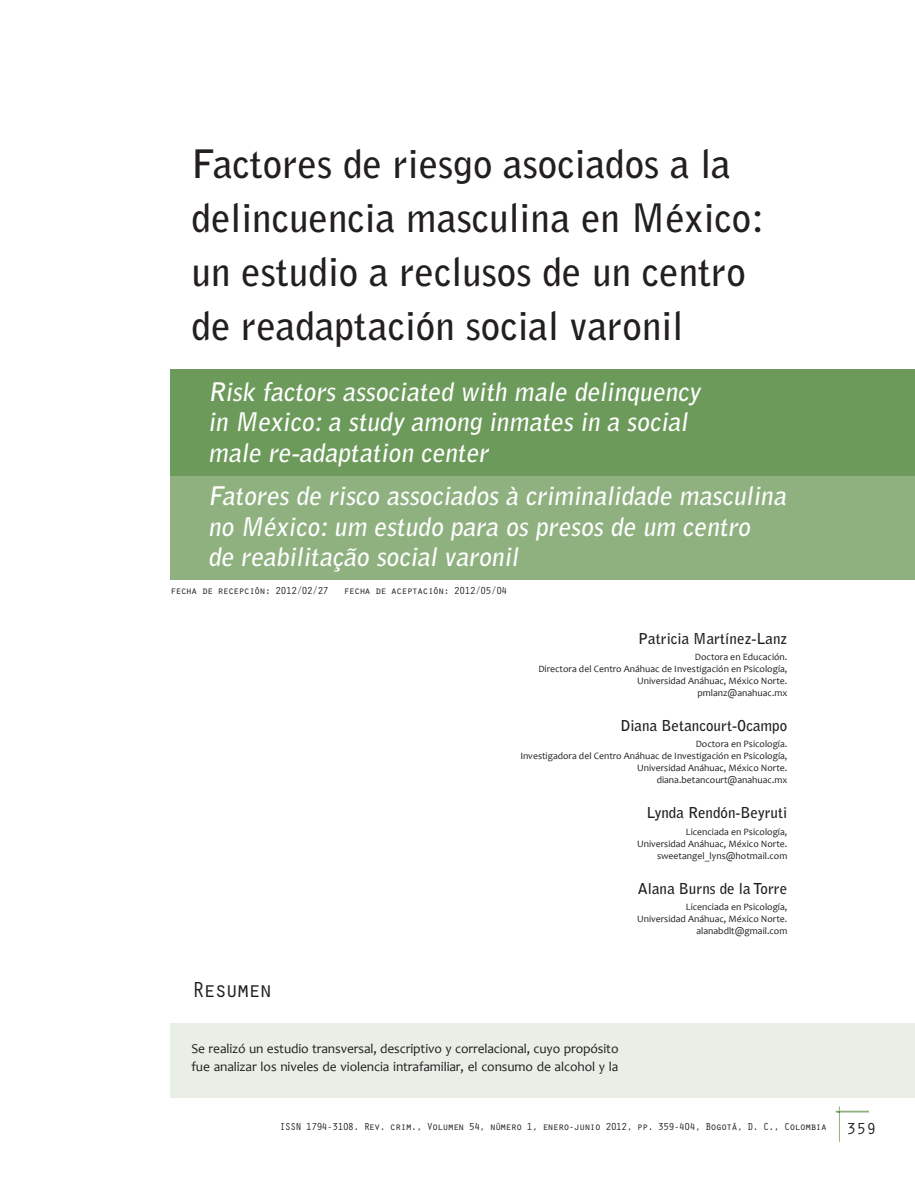
<style>
.page{position:relative;width:915px;height:1191px;background:#fff}
.page>*{position:absolute;margin:0;border:0;box-sizing:border-box;transform-origin:0 0}
.t1{font:700 39px/54px "Bell Gothic Std";color:#231f20}
.t2{font:700 25.5px/30.6px "Bell Gothic Std";color:#fff}
.t3{font:22.5px "Orator Std";letter-spacing:-.1em;color:#231f20}
.t4{font:700 15px "Bell Gothic Std";color:#231f20}
.t5{font:13.5px/18px "Candara";letter-spacing:-.01em;color:#231f20}
.t6{font:10.5px "Orator Std";letter-spacing:-.1em;color:#231f20}
.t7{font:9.75px/12px "Candara";color:#231f20;text-align:right}
.s1{font-size:16.5px}
</style>
<div class="page">
<hr style="left:839px;top:1110px;width:29px;height:2px;background:#8fb180">
<svg style="left:835px;top:1110px;width:4px;height:3px"></svg>
<div style="left:170px;top:1023px;width:744px;height:74px;background:#e9efe6"></div>
<div style="left:170px;top:369px;width:744px;height:210px;background:#6c9a5a"></div>
<div style="left:170px;top:476px;width:744px;height:103px;background:#8fb180"></div>
<h1 class="t1" style="left:191px;top:137px;width:574px">Factores de riesgo asociados a la delincuencia masculina en México: un estudio a reclusos de un centro de readaptación social varonil</h1>
<h2 class="t2" style="left:208px;top:376px;width:498px">Risk factors associated with male delinquency in Mexico: a study among inmates in a social male re-adaptation center</h2>
<h2 class="t2" style="left:208px;top:480px;width:583px">Fatores de risco associados à criminalidade masculina no México: um estudo para os presos de um centro de reabilitação social varonil</h2>
<p class="t6" style="left:170px;top:583px;width:160px">fecha de recepción: 2012/02/27</p>
<p class="t6" style="left:343px;top:583px;width:165px">fecha de aceptación: 2012/05/04</p>
<h3 class="t4" style="left:638px;top:629px;width:150px">Patricia Martínez-Lanz</h3>
<p class="t7" style="left:538px;top:651px;width:250px">Doctora en Educación.<br>Directora del Centro Anáhuac de Investigación en Psicología, Universidad Anáhuac, México Norte.<br>pmlanz@anahuac.mx</p>
<h3 class="t4" style="left:620px;top:716px;width:168px">Diana Betancourt-Ocampo</h3>
<p class="t7" style="left:520px;top:738px;width:268px">Doctora en Psicología.<br>Investigadora del Centro Anáhuac de Investigación en Psicología, Universidad Anáhuac, México Norte. diana.betancourt@anahuac.mx</p>
<h3 class="t4" style="left:646px;top:804px;width:142px">Lynda Rendón-Beyruti</h3>
<p class="t7" style="left:636px;top:825px;width:152px">Licenciada en Psicología,<br>Universidad Anáhuac, México Norte. sweetangel_lyns@hotmail.com</p>
<h3 class="t4" style="left:637px;top:879px;width:151px">Alana Burns de la Torre</h3>
<p class="t7" style="left:636px;top:900px;width:152px">Licenciada en Psicología,<br>Universidad Anáhuac, México Norte. alanabdlt@gmail.com</p>
<h3 class="t3" style="left:191px;top:973px;width:82px">Resumen</h3>
<h3 class="t5" style="left:191px;top:1039px;width:428px">Se realizó un estudio transversal, descriptivo y correlacional, cuyo propósito fue analizar los niveles de violencia intrafamiliar, el consumo de alcohol y la</h3>
<p class="t6" style="left:279px;top:1119px;width:598px">ISSN 1794-3108. Rev. crim., Volumen 54, número 1, enero-junio 2012, pp. 359-404, Bogotá, D. C., Colombia <span class="s1">359</span></p>
</div>
